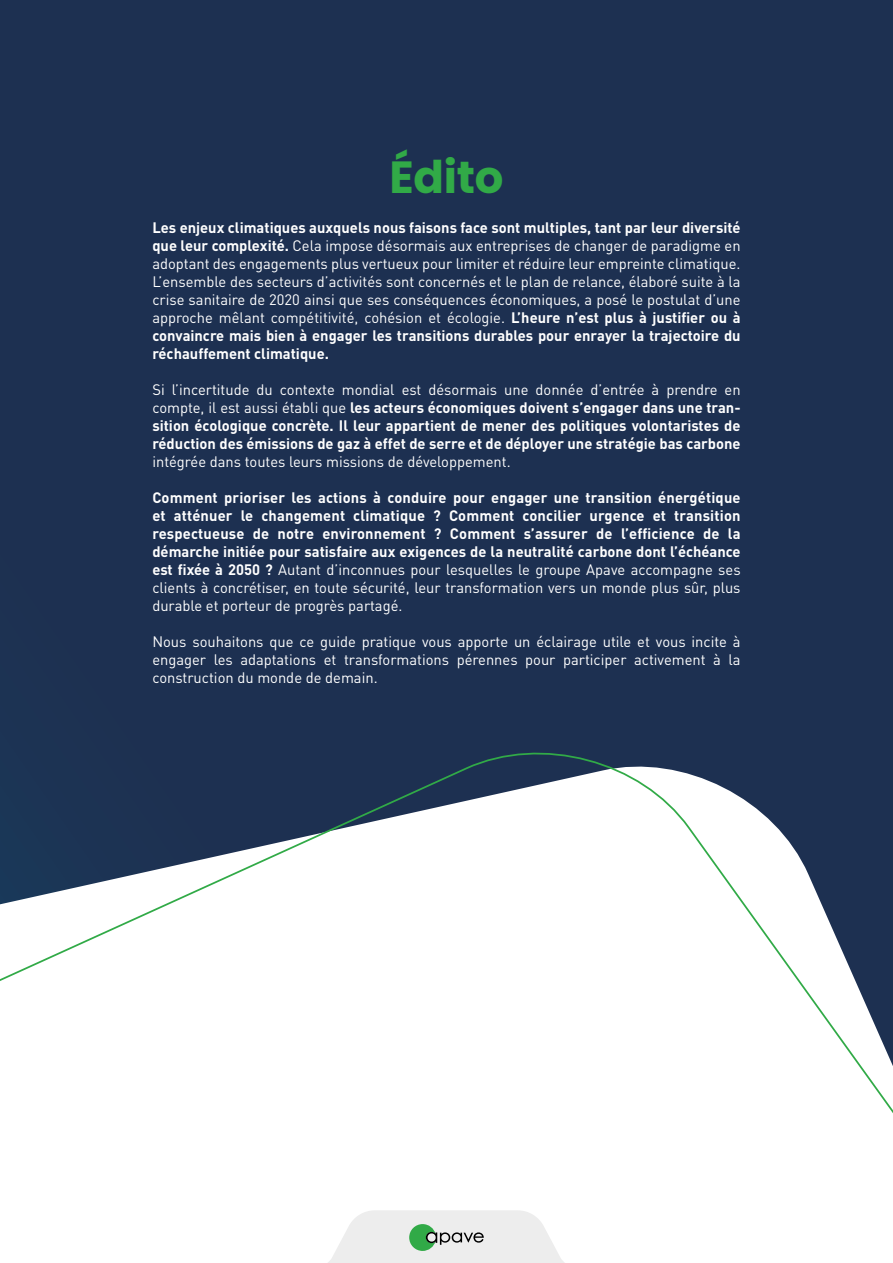
<style>
.page{position:relative;width:893px;height:1263px;background:#1d3051}
.page>*{position:absolute;margin:0;border:0;box-sizing:border-box;transform-origin:0 0}
.t1{font:700 45px "Poppins";letter-spacing:-.005em;color:#31aa47}
.t2{font:15px/18px "DIN Pro";color:#fff;text-align:justify}
.t3{font:700 15px/18px "DIN Pro";color:#fff;text-align:justify}
.s1{font-weight:700}
.s2{font-weight:400}
</style>
<div class="page">
<svg style="left:0;top:752px;width:893px;height:511px"></svg>
<svg style="left:309px;top:1210px;width:275px;height:53px;background:#e7ebe8"></svg>
<h1 class="t1" style="left:389px;top:151px;width:116px">Édito</h1>
<p class="t2" style="left:152px;top:218px;width:590px"><span class="s1">Les enjeux climatiques auxquels nous faisons face sont multiples, tant par leur diversité que leur complexité.</span> Cela impose désormais aux entreprises de changer de paradigme en adoptant des engagements plus vertueux pour limiter et réduire leur empreinte climatique.<br>L’ensemble des secteurs d’activités sont concernés et le plan de relance, élaboré suite à la crise sanitaire de 2020 ainsi que ses conséquences économiques, a posé le postulat d’une approche mêlant compétitivité, cohésion et écologie. <span class="s1">L’heure n’est plus à justifier ou à convaincre mais bien à engager les transitions durables pour enrayer la trajectoire du réchauffement climatique.</span></p>
<p class="t3" style="left:152px;top:380px;width:590px"><span class="s2">Si l’incertitude du contexte mondial est désormais une donnée d’entrée à prendre en compte, il est aussi établi que</span> les acteurs économiques doivent s’engager dans une tran&shy;sition écologique concrète. Il leur appartient de mener des politiques volontaristes de réduction des émissions de gaz à effet de serre et de déployer une stratégie bas carbone</p>
<p class="t2" style="left:152px;top:452px;width:360px">intégrée dans toutes leurs missions de développement.</p>
<p class="t3" style="left:152px;top:488px;width:590px">Comment prioriser les actions à conduire pour engager une transition énergétique et atténuer le changement climatique ? Comment concilier urgence et transition respectueuse de notre environnement ? Comment s’assurer de l’efficience de la démarche initiée pour satisfaire aux exigences de la neutralité carbone dont l’échéance est fixée à 2050 ? <span class="s2">Autant d’inconnues pour lesquelles le groupe Apave accompagne ses clients à concrétiser, en toute sécurité, leur transformation vers un monde plus sûr, plus durable et porteur de progrès partagé.</span></p>
<p class="t2" style="left:152px;top:632px;width:590px">Nous souhaitons que ce guide pratique vous apporte un éclairage utile et vous incite à engager les adaptations et transformations pérennes pour participer activement à la construction du monde de demain.</p>
</div>
